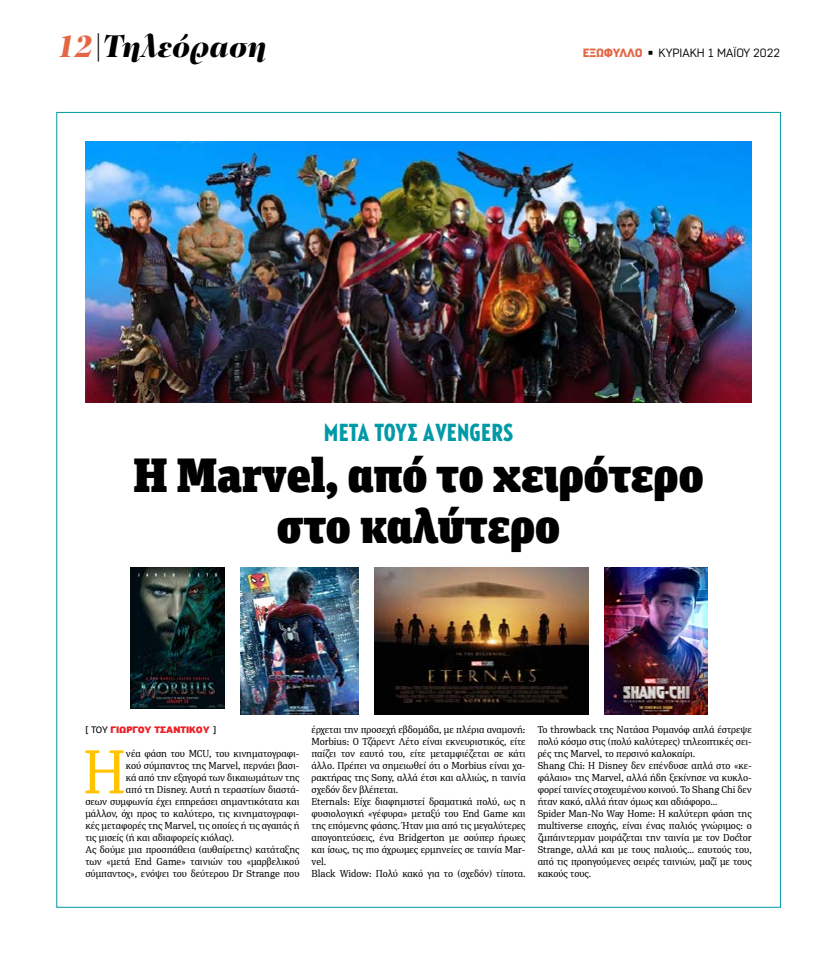
<style>
.page{position:relative;width:823px;height:964px;background:#fff}
.page>*{position:absolute;margin:0;border:0;box-sizing:border-box;transform-origin:0 0}
.t1{font:61.7px "PFDIN Serif";color:#ffc300}
.t2{font:900 48px/51px "FF Unit Slab Pro";color:#000;text-align:center}
.t3{font:italic 900 32px "PF Regal Display Pro";color:#000}
.t4{font:700 24px "Varvara";letter-spacing:.01em;color:#009aa7}
.t5{font:12px "Normative Pro";color:#000}
.t6{font:10px/12px "PFDIN Serif";color:#000}
.t7{font:900 10px "PF Highway Sans Pro";color:#ed1d24}
.s1{color:#e46644}
.s2{font-weight:900;color:#e46644}
.s3{font-weight:400;color:#000}
</style>
<div class="page">
<img style="left:85px;top:141px;width:666px;height:262px">
<img style="left:374px;top:567px;width:214px;height:147px">
<img style="left:604px;top:567px;width:102px;height:147px">
<img style="left:130px;top:567px;width:94px;height:142px">
<img style="left:240px;top:567px;width:118px;height:147px">
<h3 class="t3" style="left:57px;top:26px;width:211px"><span class="s1">12</span>|Τηλεόραση</h3>
<p class="t5" style="left:582px;top:46px;width:199px"><span class="s2">ΕΞΩΦΥΛΛΟ</span> ◾ ΚΥΡΙΑΚΗ 1 ΜΑΪΟΥ 2022</p>
<h3 class="t4" style="left:324px;top:419px;width:191px">ΜΕΤΆ ΤΟΥΣ AVENGERS</h3>
<h2 class="t2" style="left:133px;top:447px;width:571px">Η Marvel, από το χειρότερο στο καλύτερο</h2>
<p class="t7" style="left:85px;top:724px;width:132px"><span class="s3">[ ΤΟΥ</span> ΓΙΩΡΓΟΥ ΤΣΑΝΤΙΚΟΥ <span class="s3">]</span></p>
<h1 class="t1" style="left:83px;top:733px;width:45px">Η</h1>
<p class="t6" style="left:126px;top:748px;width:175px">νέα φάση του MCU, του κινηματογραφι-</p>
<p class="t6" style="left:126px;top:760px;width:175px">κού σύμπαντος της Marvel, περνάει βασι-</p>
<p class="t6" style="left:126px;top:772px;width:175px">κά από την εξαγορά των δικαιωμάτων της</p>
<p class="t6" style="left:126px;top:784px;width:175px">από τη Disney. Αυτή η τεραστίων διαστά-</p>
<p class="t6" style="left:85px;top:796px;width:215px">σεων συμφωνία έχει επηρεάσει σημαντικότατα και</p>
<p class="t6" style="left:85px;top:808px;width:215px">μάλλον, όχι προς το καλύτερο, τις κινηματογραφι-</p>
<p class="t6" style="left:85px;top:820px;width:215px">κές μεταφορές της Marvel, τις οποίες ή τις αγαπάς ή</p>
<p class="t6" style="left:85px;top:832px;width:150px">τις μισείς (ή και αδιαφορείς κιόλας).</p>
<p class="t6" style="left:85px;top:844px;width:215px">Ας δούμε μια προσπάθεια (αυθαίρετης) κατάταξης</p>
<p class="t6" style="left:85px;top:856px;width:215px">των «μετά End Game» ταινιών του «μαρβελικού</p>
<p class="t6" style="left:85px;top:868px;width:215px">σύμπαντος», ενόψει του δεύτερου Dr Strange που</p>
<p class="t6" style="left:311px;top:724px;width:215px">έρχεται την προσεχή εβδομάδα, με πλέρια αναμονή:<br>Morbius: Ο Τζάρεντ Λέτο είναι εκνευριστικός, είτε παίζει τον εαυτό του, είτε μεταμφιέζεται σε κάτι άλλο. Πρέπει να σημειωθεί ότι ο Morbius είναι χα&shy;ρακτήρας της Sony, αλλά έτσι και αλλιώς, η ταινία σχεδόν δεν βλέπεται.<br>Eternals: Είχε διαφημιστεί δραματικά πολύ, ως η φυσιολογική «γέφυρα» μεταξύ του End Game και της επόμενης φάσης. Ήταν μια από τις μεγαλύτερες απογοητεύσεις, ένα Bridgerton με σούπερ ήρωες και ίσως, τις πιο άχρωμες ερμηνείες σε ταινία Mar&shy;vel.<br>Black Widow: Πολύ κακό για το (σχεδόν) τίποτα.</p>
<p class="t6" style="left:537px;top:724px;width:215px">Το throwback της Νατάσα Ρομανόφ απλά έστρεψε πολύ κόσμο στις (πολύ καλύτερες) τηλεοπτικές σει&shy;ρές της Marvel, το περσινό καλοκαίρι.<br>Shang Chi: Η Disney δεν επένδυσε απλά στο «κε&shy;φάλαιο» της Marvel, αλλά ήδη ξεκίνησε να κυκλο&shy;φορεί ταινίες στοχευμένου κοινού. Το Shang Chi δεν ήταν κακό, αλλά ήταν όμως και αδιάφορο…<br>Spider Man-No Way Home: Η καλύτερη φάση της multiverse εποχής, είναι ένας παλιός γνώριμος: ο ζμπάιντερμαν μοιράζεται την ταινία με τον Doctor Strange, αλλά και με τους παλιούς… εαυτούς του, από τις προηγούμενες σειρές ταινιών, μαζί με τους κακούς τους.</p>
</div>
